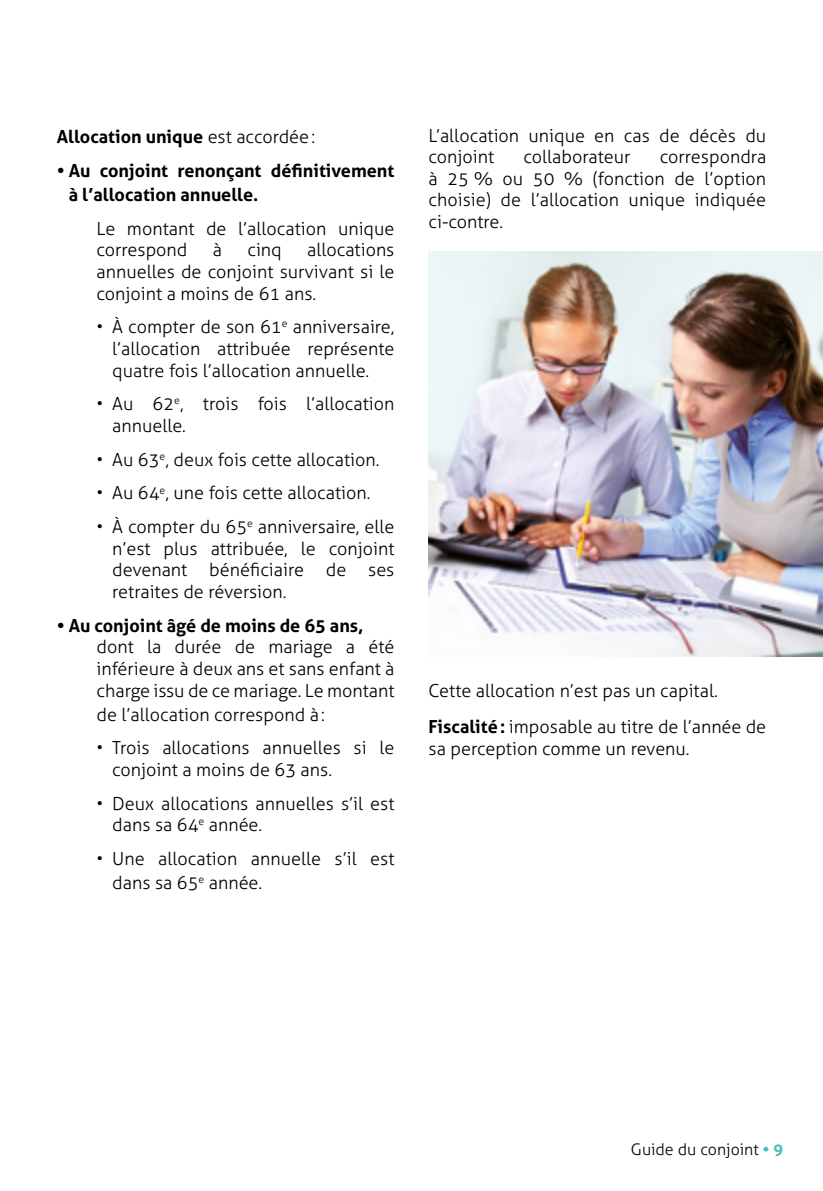
<style>
.page{position:relative;width:823px;height:1191px;background:#fff}
.page>*{position:absolute;margin:0;border:0;box-sizing:border-box;transform-origin:0 0}
.Texte_courant_-_2019{font:300 18px/21.6px "Aller";color:#000}
.Texte_courant_-_2019-2{font:700 18px/24px "Aller";color:#000}
.t1{font:300 16px "Aller";color:#000}
.s1{font-weight:300}
.s2{font-weight:700}
.s3{font-weight:700;color:#4abbbd}
</style>
<div class="page">
<img style="left:428px;top:252px;width:394px;height:404px">
<p class="Texte_courant_-_2019-2" style="left:57px;top:125px;width:260px">Allocation unique <span class="s1">est accordée:</span></p>
<p class="Texte_courant_-_2019-2" style="left:69px;top:158px;width:327px;text-indent:-12px">• Au conjoint renonçant définitivement à l’allocation annuelle.</p>
<p class="Texte_courant_-_2019" style="left:96px;top:218px;width:299px">Le montant de l’allocation unique correspond</p>
<p class="Texte_courant_-_2019" style="left:96px;top:239px;width:299px;text-align:justify;text-indent:210px">allocations annuelles de conjoint survivant si le conjoint a moins de 61 ans.</p>
<p class="Texte_courant_-_2019" style="left:112px;top:316px;width:283px;text-align:justify;text-indent:-16px">• À compter de son 61<sup>e</sup> anniversaire, l’allocation attribuée représente quatre fois l’allocation annuelle.</p>
<p class="Texte_courant_-_2019" style="left:112px;top:393px;width:283px;text-indent:-16px">• Au 62<sup>e</sup>, trois fois l’allocation annuelle.</p>
<p class="Texte_courant_-_2019" style="left:96px;top:448px;width:284px">• Au 63<sup>e</sup>, deux fois cette allocation.</p>
<p class="Texte_courant_-_2019" style="left:96px;top:482px;width:275px">• Au 64<sup>e</sup>, une fois cette allocation.</p>
<p class="Texte_courant_-_2019" style="left:112px;top:516px;width:283px;text-align:justify;text-indent:-16px">• À compter du 65<sup>e</sup> anniversaire, elle n’est plus attribuée, le conjoint devenant bénéficiaire de ses retraites de réversion.</p>
<p class="Texte_courant_-_2019-2" style="left:57px;top:613px;width:308px">• Au conjoint âgé de moins de 65 ans,</p>
<p class="Texte_courant_-_2019" style="left:96px;top:636px;width:299px;text-align:justify">dont la durée de mariage a été inférieure à deux ans et sans enfant à charge issu de ce mariage. Le montant</p>
<p class="Texte_courant_-_2019" style="left:96px;top:703px;width:230px">de l’allocation correspond à:</p>
<p class="Texte_courant_-_2019" style="left:112px;top:737px;width:283px;text-indent:-16px">• Trois allocations annuelles si le conjoint a moins de 63 ans.</p>
<p class="Texte_courant_-_2019" style="left:112px;top:792px;width:283px;text-indent:-16px">• Deux allocations annuelles s’il est dans sa 64<sup>e</sup> année.</p>
<p class="Texte_courant_-_2019" style="left:112px;top:846px;width:283px;line-height:24px;text-indent:-16px">• Une allocation annuelle s’il est dans sa 65<sup>e</sup> année.</p>
<p class="Texte_courant_-_2019" style="left:213px;top:239px;width:11px">à</p>
<p class="Texte_courant_-_2019" style="left:247px;top:239px;width:36px">cinq</p>
<p class="Texte_courant_-_2019" style="left:428px;top:124px;width:339px">L’allocation unique en cas de décès du conjoint</p>
<p class="Texte_courant_-_2019" style="left:428px;top:146px;width:339px;text-align:justify;text-indent:231px">correspondra à 25 % ou 50 % (fonction de l’option choisie) de l’allocation unique indiquée ci-contre.</p>
<p class="Texte_courant_-_2019" style="left:523px;top:146px;width:108px">collaborateur</p>
<p class="Texte_courant_-_2019" style="left:428px;top:680px;width:290px">Cette allocation n’est pas un capital.</p>
<p class="Texte_courant_-_2019" style="left:428px;top:716px;width:339px"><span class="s2">Fiscalité:</span> imposable au titre de l’année de sa perception comme un revenu.</p>
<p class="t1" style="left:630px;top:1139px;width:154px">Guide du conjoint <span class="s3">• 9</span></p>
</div>
